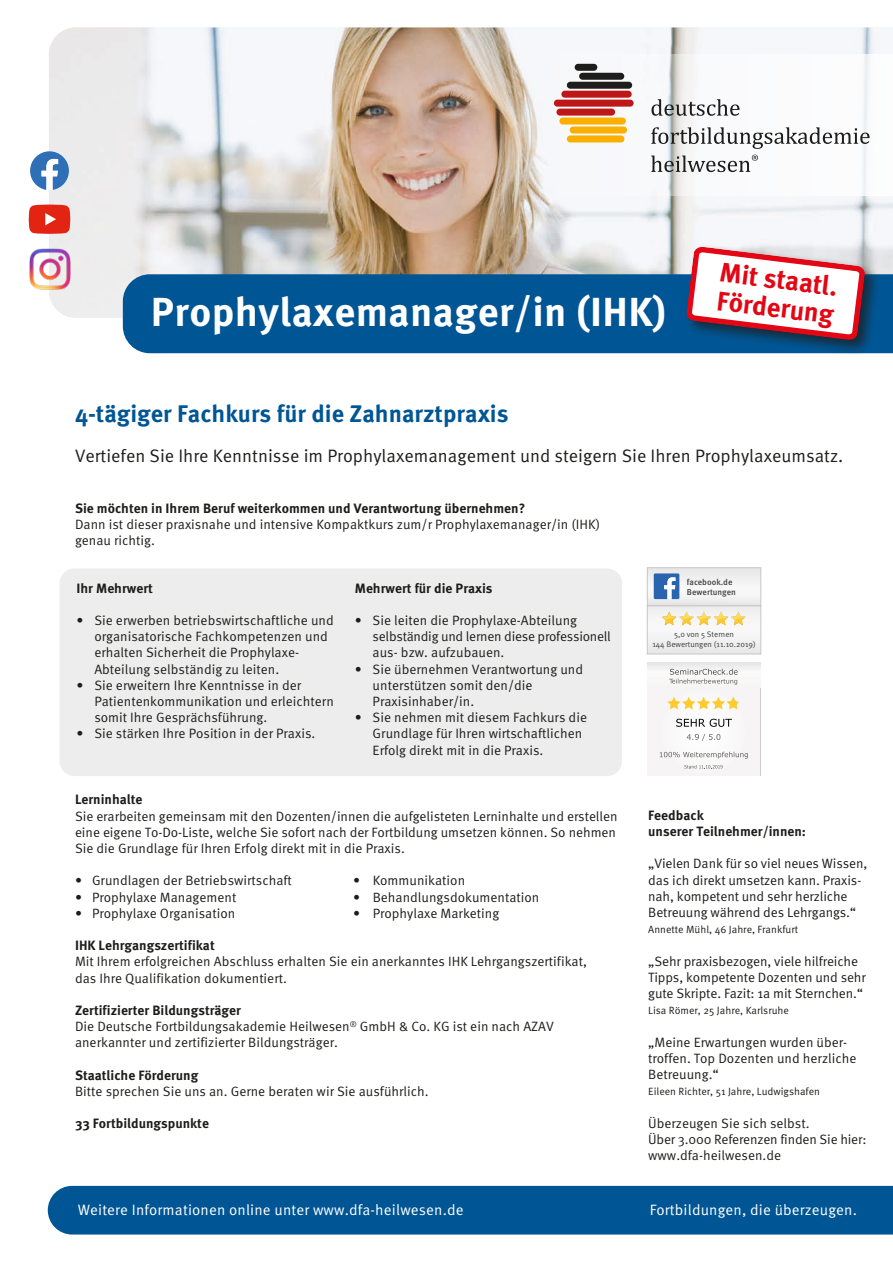
<style>
.page{position:relative;width:893px;height:1263px;background:#fff}
.page>*{position:absolute;margin:0;border:0;box-sizing:border-box;transform-origin:0 0}
.t1{font:700 40.5px "Meta OT";letter-spacing:.01em;color:#fff}
.t2{font:700 27px/28.7px "Meta Plus";color:#e30614}
.t3{font:700 24px "Meta OT";color:#005695}
.t4{font:18px "Meta OT Norm";color:#1d1d1b}
.t5{font:15px "Meta OT Norm";letter-spacing:.01em;color:#fff}
.t6{font:13.5px/16.2px "Meta OT Norm";color:#1d1d1b}
.t7{font:700 13.5px/16.2px "Meta OT";color:#1d1d1b}
.t8{font:10.5px "Meta OT Norm";color:#1d1d1b}
.t9{font:500 8.55px/10.8px "Meta OT";color:#40403f}
.t10{font:8.1px/10.4px "Meta OT Norm";color:#40403f;text-align:center}
</style>
<div class="page">
<img style="left:49px;top:27px;width:844px;height:291px">
<div style="left:60px;top:568px;width:562px;height:208px;background:#ededed;border-radius:15px"></div>
<div style="left:123px;top:274px;width:770px;height:79px;background:#005695"></div>
<div style="left:48px;top:1186px;width:845px;height:48px;background:#005695"></div>
<div style="left:683px;top:244px;width:198px;height:112px;background:#1d1d1b;opacity:.75"></div>
<svg style="left:686px;top:246px;width:180px;height:95px"></svg>
<svg style="left:30px;top:151px;width:39px;height:39px"></svg>
<svg style="left:29px;top:205px;width:41px;height:29px"></svg>
<img style="left:29px;top:248px;width:41px;height:42px">
<div style="left:647px;top:567px;width:114px;height:39px;border:1px solid #c7c7c6"></div>
<svg style="left:647px;top:568px;width:114px;height:86px"></svg>
<div style="left:647px;top:662px;width:114px;height:114px;background:#f6f4f5"></div>
<svg style="left:667px;top:697px;width:72px;height:12px"></svg>
<div style="left:647px;top:662px;width:113px;height:25px;background:linear-gradient(to right,#f0f0f0,#f0f0f0)"></div>
<svg style="left:669px;top:669px;width:68px;height:16px"></svg>
<svg style="left:676px;top:719px;width:56px;height:8px"></svg>
<svg style="left:687px;top:734px;width:33px;height:7px"></svg>
<svg style="left:660px;top:752px;width:74px;height:5px"></svg>
<svg style="left:684px;top:765px;width:39px;height:4px"></svg>
<svg style="left:502px;top:54px;width:391px;height:142px"></svg>
<svg style="left:651px;top:99px;width:88px;height:17px"></svg>
<svg style="left:651px;top:127px;width:219px;height:22px"></svg>
<svg style="left:651px;top:155px;width:107px;height:17px"></svg>
<div style="left:575px;top:64px;width:22px;height:7px;background:#1d1d1b;border-radius:3px"></div>
<div style="left:579px;top:73px;width:45px;height:7px;background:#1d1d1b;border-radius:3px"></div>
<div style="left:567px;top:82px;width:65px;height:7px;background:#1d1d1b;border-radius:3px"></div>
<div style="left:561px;top:91px;width:71px;height:7px;background:#be1717;border-radius:3px"></div>
<div style="left:554px;top:100px;width:80px;height:7px;background:#be1717;border-radius:3px"></div>
<div style="left:556px;top:109px;width:59px;height:7px;background:#be1717;border-radius:3px"></div>
<div style="left:559px;top:118px;width:67px;height:7px;background:#f9b000;border-radius:3px"></div>
<div style="left:570px;top:126px;width:57px;height:7px;background:#f9b000;border-radius:3px"></div>
<div style="left:567px;top:135px;width:57px;height:7px;background:#f9b000;border-radius:3px"></div>
<h1 class="t1" style="left:151px;top:286px;width:517px">Prophylaxemanager/in (IHK)</h1>
<h2 class="t2" style="left:721px;top:257px;width:120px;rotate:7deg">Mit staatl.<br>Förderung</h2>
<h3 class="t3" style="left:75px;top:399px;width:435px">4-tägiger Fachkurs für die Zahnarztpraxis</h3>
<h3 class="t4" style="left:75px;top:445px;width:770px">Vertiefen Sie Ihre Kenntnisse im Prophylaxemanagement und steigern Sie Ihren Prophylaxeumsatz.</h3>
<p class="t7" style="left:75px;top:500px;width:452px">Sie möchten in Ihrem Beruf weiterkommen und Verantwortung übernehmen?</p>
<p class="t6" style="left:75px;top:516px;width:527px">Dann ist dieser praxisnahe und intensive Kompaktkurs zum/r Prophylaxemanager/in (IHK) genau richtig.</p>
<p class="t7" style="left:77px;top:580px;width:78px">Ihr Mehrwert</p>
<p class="t6" style="left:94px;top:612px;width:241px;text-indent:-18px">• Sie erwerben betriebswirtschaftliche und organisatorische Fachkompetenzen und erhalten Sicherheit die Prophylaxe-Abteilung selbständig zu leiten.</p>
<p class="t6" style="left:94px;top:677px;width:241px;text-indent:-18px">• Sie erweitern Ihre Kenntnisse in der<br>Patientenkommunikation und erleichtern somit Ihre Gesprächsführung.</p>
<p class="t6" style="left:77px;top:726px;width:240px">• Sie stärken Ihre Position in der Praxis.</p>
<p class="t7" style="left:355px;top:580px;width:139px">Mehrwert für die Praxis</p>
<p class="t6" style="left:373px;top:612px;width:240px;text-indent:-18px">• Sie leiten die Prophylaxe-Abteilung selbständig und lernen diese professionell aus- bzw. aufzubauen.</p>
<p class="t6" style="left:373px;top:661px;width:212px;text-indent:-18px">• Sie übernehmen Verantwortung und unterstützen somit den/die<br>Praxisinhaber/in.</p>
<p class="t6" style="left:373px;top:710px;width:216px;text-indent:-18px">• Sie nehmen mit diesem Fachkurs die<br>Grundlage für Ihren wirtschaftlichen<br>Erfolg direkt mit in die Praxis.</p>
<p class="t7" style="left:75px;top:792px;width:69px">Lerninhalte</p>
<p class="t6" style="left:75px;top:808px;width:544px;text-align:justify">Sie erarbeiten gemeinsam mit den Dozenten/innen die aufgelisteten Lerninhalte und erstellen eine eigene To-Do-Liste, welche Sie sofort nach der Fortbildung umsetzen können. So nehmen Sie die Grundlage für Ihren Erfolg direkt mit in die Praxis.</p>
<p class="t6" style="left:75px;top:873px;width:218px">• Grundlagen der Betriebswirtschaft</p>
<p class="t6" style="left:353px;top:873px;width:113px">• Kommunikation</p>
<p class="t6" style="left:75px;top:889px;width:163px">• Prophylaxe Management</p>
<p class="t6" style="left:353px;top:889px;width:188px">• Behandlungsdokumentation</p>
<p class="t6" style="left:75px;top:905px;width:162px">• Prophylaxe Organisation</p>
<p class="t6" style="left:353px;top:905px;width:148px">• Prophylaxe Marketing</p>
<p class="t7" style="left:75px;top:937px;width:141px">IHK Lehrgangszertifikat</p>
<p class="t6" style="left:75px;top:954px;width:513px">Mit Ihrem erfolgreichen Abschluss erhalten Sie ein anerkanntes IHK Lehrgangszertifikat, das Ihre Qualifikation dokumentiert.</p>
<p class="t7" style="left:75px;top:1002px;width:167px">Zertifizierter Bildungsträger</p>
<p class="t6" style="left:75px;top:1019px;width:480px">Die Deutsche Fortbildungsakademie Heilwesen<sup>®</sup> GmbH &amp; Co. KG ist ein nach AZAV anerkannter und zertifizierter Bildungsträger.</p>
<p class="t7" style="left:75px;top:1067px;width:125px">Staatliche Förderung</p>
<p class="t6" style="left:75px;top:1083px;width:355px">Bitte sprechen Sie uns an. Gerne beraten wir Sie ausführlich.</p>
<p class="t7" style="left:75px;top:1116px;width:135px">33 Fortbildungspunkte</p>
<p class="t9" style="left:687px;top:576px;width:51px">facebook.de<br>Bewertungen</p>
<p class="t10" style="left:652px;top:629px;width:105px">5,0 von 5 Sternen<br>144 Bewertungen (11.10.2019)</p>
<p class="t7" style="left:648px;top:807px;width:159px">Feedback<br>unserer Teilnehmer/innen:</p>
<p class="t6" style="left:648px;top:856px;width:221px">„Vielen Dank für so viel neues Wissen, das ich direkt umsetzen kann. Praxis&shy;nah, kompetent und sehr herzliche Betreuung während des Lehrgangs.“</p>
<p class="t8" style="left:648px;top:923px;width:151px">Annette Mühl, 46 Jahre, Frankfurt</p>
<p class="t6" style="left:648px;top:953px;width:219px">„Sehr praxisbezogen, viele hilfreiche<br>Tipps, kompetente Dozenten und sehr gute Skripte. Fazit: 1a mit Sternchen.“</p>
<p class="t8" style="left:648px;top:1004px;width:142px">Lisa Römer, 25 Jahre, Karlsruhe</p>
<p class="t6" style="left:648px;top:1034px;width:210px">„Meine Erwartungen wurden über&shy;troffen. Top Dozenten und herzliche<br>Betreuung.“</p>
<p class="t8" style="left:648px;top:1085px;width:173px">Eileen Richter, 51 Jahre, Ludwigshafen</p>
<p class="t6" style="left:648px;top:1115px;width:220px">Überzeugen Sie sich selbst.<br>Über 3.000 Referenzen finden Sie hier: www.dfa-heilwesen.de</p>
<p class="t5" style="left:78px;top:1200px;width:387px">Weitere Informationen online unter www.dfa-heilwesen.de</p>
<p class="t5" style="left:650px;top:1200px;width:209px">Fortbildungen, die überzeugen.</p>
</div>
